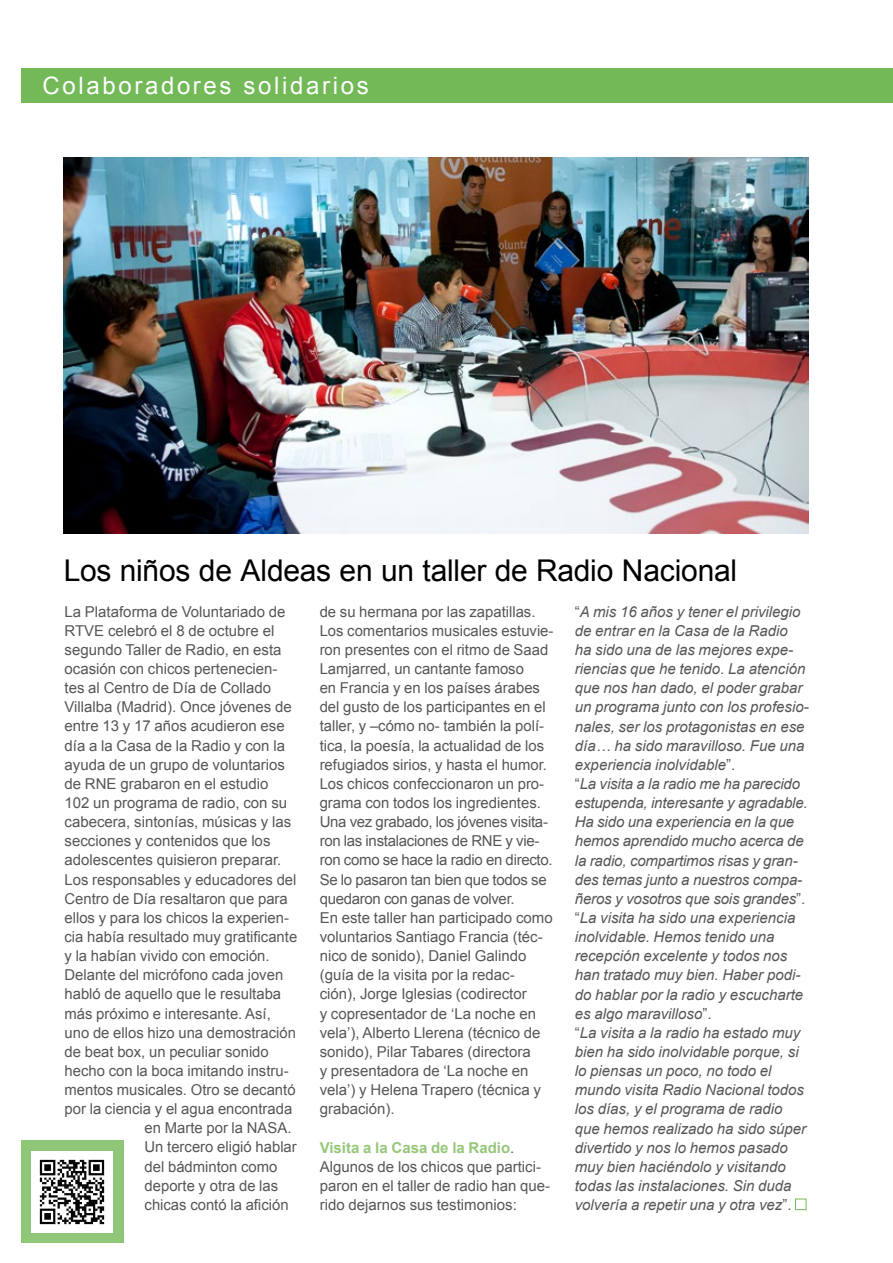
<style>
.page{position:relative;width:893px;height:1263px;background:#fff}
.page>*{position:absolute;margin:0;border:0;box-sizing:border-box;transform-origin:0 0}
.t1{font:30px "Arial";letter-spacing:-.01em;color:#000}
.t2{font:24px "Arial";letter-spacing:.11em;color:#fff}
.t3{font:15px/19.2px "Arial";color:#565655}
.t4{font:italic 15px/19.2px "Arial";color:#565655}
.s1{font-weight:700;color:#96c77a}
.s2{font-style:normal}
</style>
<div class="page">
<div style="left:21px;top:68px;width:872px;height:34px;background:#73b957"></div>
<div style="left:21px;top:1141px;width:102px;height:102px;background:#8fc778"></div>
<img style="left:32px;top:1151px;width:81px;height:81px">
<div style="left:795px;top:1199px;width:11px;height:11px;border:1px solid #73b957"></div>
<img style="left:64px;top:157px;width:745px;height:376px">
<h2 class="t2" style="left:43px;top:72px;width:328px">Colaboradores solidarios</h2>
<h1 class="t1" style="left:64px;top:554px;width:675px">Los niños de Aldeas en un taller de Radio Nacional</h1>
<p class="t3" style="left:65px;top:602px;width:222px">La Plataforma de Voluntariado de</p>
<p class="t3" style="left:65px;top:621px;width:211px">RTVE celebró el 8 de octubre el</p>
<p class="t3" style="left:65px;top:640px;width:218px">segundo Taller de Radio, en esta</p>
<p class="t3" style="left:65px;top:659px;width:215px">ocasión con chicos pertenecien-</p>
<p class="t3" style="left:65px;top:678px;width:208px">tes al Centro de Día de Collado</p>
<p class="t3" style="left:65px;top:697px;width:229px">Villalba (Madrid). Once jóvenes de</p>
<p class="t3" style="left:65px;top:717px;width:222px">entre 13 y 17 años acudieron ese</p>
<p class="t3" style="left:65px;top:736px;width:222px">día a la Casa de la Radio y con la</p>
<p class="t3" style="left:65px;top:755px;width:222px">ayuda de un grupo de voluntarios</p>
<p class="t3" style="left:65px;top:774px;width:205px">de RNE grabaron en el estudio</p>
<p class="t3" style="left:65px;top:793px;width:224px">102 un programa de radio, con su</p>
<p class="t3" style="left:65px;top:812px;width:228px">cabecera, sintonías, músicas y las</p>
<p class="t3" style="left:65px;top:831px;width:207px">secciones y contenidos que los</p>
<p class="t3" style="left:65px;top:850px;width:218px">adolescentes quisieron preparar.</p>
<p class="t3" style="left:65px;top:870px;width:233px">Los responsables y educadores del</p>
<p class="t3" style="left:65px;top:889px;width:225px">Centro de Día resaltaron que para</p>
<p class="t3" style="left:65px;top:908px;width:226px">ellos y para los chicos la experien-</p>
<p class="t3" style="left:65px;top:927px;width:234px">cia había resultado muy gratificante</p>
<p class="t3" style="left:65px;top:946px;width:207px">y la habían vivido con emoción.</p>
<p class="t3" style="left:65px;top:965px;width:220px">Delante del micrófono cada joven</p>
<p class="t3" style="left:65px;top:984px;width:218px">habló de aquello que le resultaba</p>
<p class="t3" style="left:65px;top:1004px;width:208px">más próximo e interesante. Así,</p>
<p class="t3" style="left:65px;top:1023px;width:233px">uno de ellos hizo una demostración</p>
<p class="t3" style="left:65px;top:1042px;width:206px">de beat box, un peculiar sonido</p>
<p class="t3" style="left:65px;top:1061px;width:226px">hecho con la boca imitando instru-</p>
<p class="t3" style="left:65px;top:1080px;width:233px">mentos musicales. Otro se decantó</p>
<p class="t3" style="left:65px;top:1099px;width:229px">por la ciencia y el agua encontrada</p>
<p class="t3" style="left:145px;top:1118px;width:148px">en Marte por la NASA.</p>
<p class="t3" style="left:145px;top:1137px;width:154px">Un tercero eligió hablar</p>
<p class="t3" style="left:145px;top:1157px;width:134px">del bádminton como</p>
<p class="t3" style="left:145px;top:1176px;width:135px">deporte y otra de las</p>
<p class="t3" style="left:145px;top:1195px;width:146px">chicas contó la afición</p>
<p class="t3" style="left:320px;top:602px;width:235px">de su hermana por las zapatillas.<br>Los comentarios musicales estuvie&shy;ron presentes con el ritmo de Saad Lamjarred, un cantante famoso<br>en Francia y en los países árabes del gusto de los participantes en el taller, y –cómo no- también la polí&shy;tica, la poesía, la actualidad de los refugiados sirios, y hasta el humor.<br>Los chicos confeccionaron un pro&shy;grama con todos los ingredientes.<br>Una vez grabado, los jóvenes visita&shy;ron las instalaciones de RNE y vie&shy;ron como se hace la radio en directo.<br>Se lo pasaron tan bien que todos se quedaron con ganas de volver.<br>En este taller han participado como voluntarios Santiago Francia (téc&shy;nico de sonido), Daniel Galindo (guía de la visita por la redac&shy;ción), Jorge Iglesias (codirector<br>y copresentador de ‘La noche en vela’), Alberto Llerena (técnico de sonido), Pilar Tabares (directora<br>y presentadora de ‘La noche en vela’) y Helena Trapero (técnica y grabación).</p>
<p class="t3" style="left:320px;top:1138px;width:232px"><span class="s1">Visita a la Casa de la Radio</span>.<br>Algunos de los chicos que partici&shy;paron en el taller de radio han que&shy;rido dejarnos sus testimonios:</p>
<p class="t4" style="left:575px;top:602px;width:235px"><span class="s2">“</span>A mis 16 años y tener el privilegio de entrar en la Casa de la Radio<br>ha sido una de las mejores expe&shy;riencias que he tenido. La atención que nos han dado, el poder grabar un programa junto con los profesio&shy;nales, ser los protagonistas en ese día… ha sido maravilloso. Fue una experiencia inolvidable<span class="s2">”.<br>“</span>La visita a la radio me ha parecido estupenda, interesante y agradable.<br>Ha sido una experiencia en la que hemos aprendido mucho acerca de la radio, compartimos risas y gran&shy;des temas junto a nuestros compa&shy;ñeros y vosotros que sois grandes<span class="s2">”. “</span>La visita ha sido una experiencia inolvidable. Hemos tenido una recepción excelente y todos nos han tratado muy bien. Haber podi&shy;do hablar por la radio y escucharte es algo maravilloso<span class="s2">”.<br>“</span>La visita a la radio ha estado muy bien ha sido inolvidable porque, si lo piensas un poco, no todo el mundo visita Radio Nacional todos los días, y el programa de radio que hemos realizado ha sido súper divertido y nos lo hemos pasado muy bien haciéndolo y visitando todas las instalaciones. Sin duda volvería a repetir una y otra vez<span class="s2">”.</span></p>
</div>
